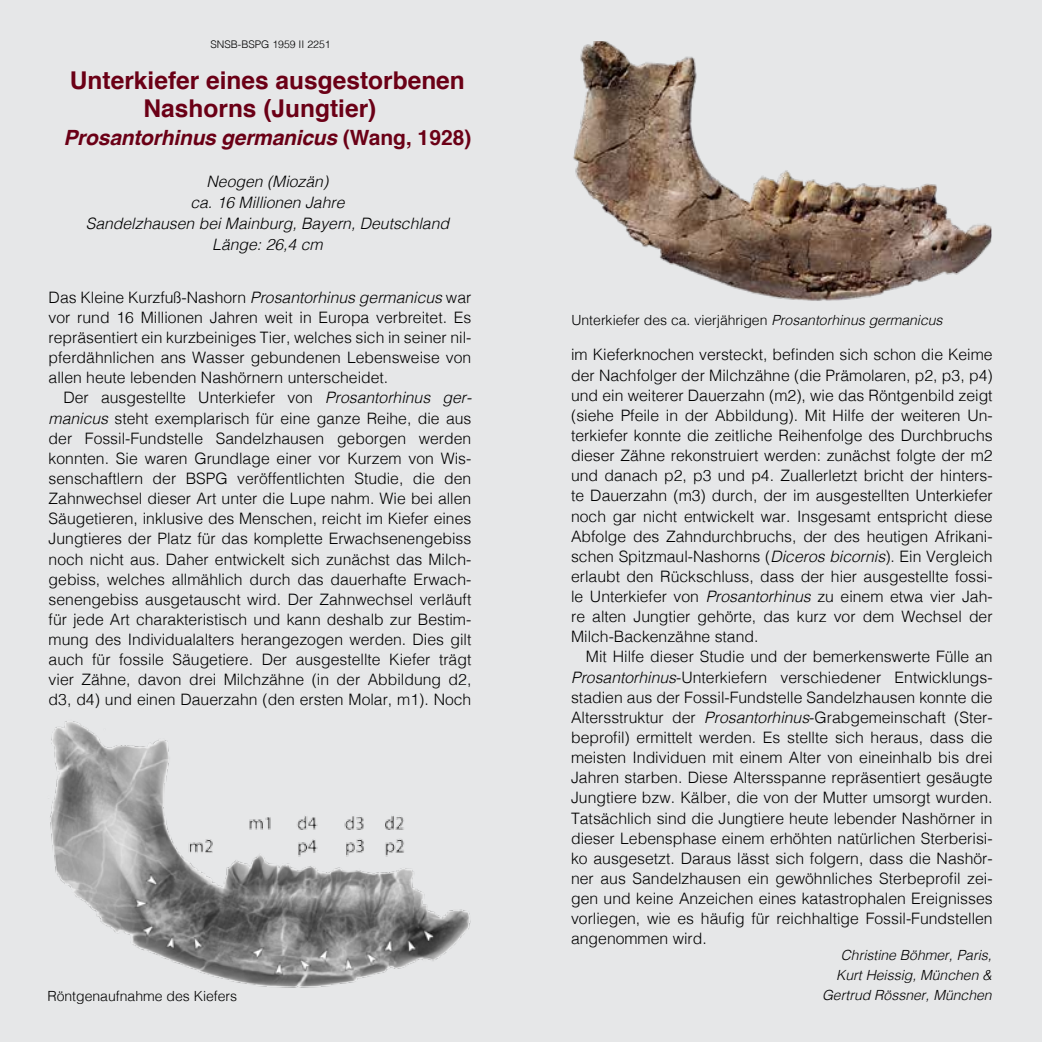
<style>
.page{position:relative;width:1042px;height:1042px;background:#fff}
.page>*{position:absolute;margin:0;border:0;box-sizing:border-box;transform-origin:0 0}
.t1{font:700 24.5px/28px "Helvetica";color:#6b0016}
.t2{font:italic 700 21px "Helvetica";letter-spacing:-.01em;color:#6b0016}
.t3{font:300 15.75px/20.1px "Helvetica";color:#000;text-align:justify}
.t4{font:italic 300 15.75px/21px "Helvetica";color:#000;text-align:center}
.t5{font:300 14px "Helvetica";color:#000}
.t6{font:italic 300 14px/20.1px "Helvetica";color:#000;text-align:center}
.t7{font:300 10.5px "Helvetica";color:#000}
.s1{font-style:normal}
.s2{font-style:italic}
</style>
<div class="page">
<div style="left:521px;top:0;width:521px;height:1042px;background:#e6e7e8"></div>
<div style="left:0;top:0;width:521px;height:1042px;background:#e6e7e8"></div>
<img style="left:573px;top:42px;width:417px;height:259px">
<img style="left:50px;top:721px;width:421px;height:267px">
<p class="t7" style="left:210px;top:35px;width:122px">SNSB-BSPG 1959 II 2251</p>
<h1 class="t1" style="left:144px;top:67px;width:323px;text-indent:-74px">Unterkiefer eines ausgestorbenen<br>Nashorns (Jungtier)</h1>
<h2 class="t2" style="left:63px;top:120px;width:409px">Prosantorhinus germanicus <span class="s1">(Wang, 1928)</span></h2>
<p class="t4" style="left:86px;top:170px;width:365px">Neogen (Miozän)<br>ca. 16 Millionen Jahre<br>Sandelzhausen bei Mainburg, Bayern, Deutschland<br>Länge: 26,4 cm</p>
<p class="t3" style="left:49px;top:286px;width:424px">Das Kleine Kurzfuß-Nashorn <span class="s2">Prosantorhinus germanicus</span> war vor rund 16 Millionen Jahren weit in Europa verbreitet. Es repräsentiert ein kurzbeiniges Tier, welches sich in seiner nil&shy;pferdähnlichen ans Wasser gebundenen Lebensweise von allen heute lebenden Nashörnern unterscheidet.</p>
<p class="t3" style="left:49px;top:387px;width:425px;text-indent:15px">Der ausgestellte Unterkiefer von <span class="s2">Prosantorhinus ger&shy;manicus</span> steht exemplarisch für eine ganze Reihe, die aus der Fossil-Fundstelle Sandelzhausen geborgen werden konnten. Sie waren Grundlage einer vor Kurzem von Wis&shy;senschaftlern der BSPG veröffentlichten Studie, die den Zahnwechsel dieser Art unter die Lupe nahm. Wie bei allen Säugetieren, inklusive des Menschen, reicht im Kiefer eines Jungtieres der Platz für das komplette Erwachsenengebiss noch nicht aus. Daher entwickelt sich zunächst das Milch&shy;gebiss, welches allmählich durch das dauerhafte Erwach&shy;senengebiss ausgetauscht wird. Der Zahnwechsel verläuft für jede Art charakteristisch und kann deshalb zur Bestim&shy;mung des Individualalters herangezogen werden. Dies gilt auch für fossile Säugetiere. Der ausgestellte Kiefer trägt vier Zähne, davon drei Milchzähne (in der Abbildung d2, d3, d4) und einen Dauerzahn (den ersten Molar, m1). Noch</p>
<p class="t5" style="left:571px;top:308px;width:373px">Unterkiefer des ca. vierjährigen <span class="s2">Prosantorhinus germanicus</span></p>
<p class="t3" style="left:571px;top:344px;width:423px">im Kieferknochen versteckt, befinden sich schon die Keime der Nachfolger der Milchzähne (die Prämolaren, p2, p3, p4) und ein weiterer Dauerzahn (m2), wie das Röntgenbild zeigt (siehe Pfeile in der Abbildung). Mit Hilfe der weiteren Un&shy;terkiefer konnte die zeitliche Reihenfolge des Durchbruchs dieser Zähne rekonstruiert werden: zunächst folgte der m2 und danach p2, p3 und p4. Zuallerletzt bricht der hinters&shy;te Dauerzahn (m3) durch, der im ausgestellten Unterkiefer noch gar nicht entwickelt war. Insgesamt entspricht diese Abfolge des Zahndurchbruchs, der des heutigen Afrikani&shy;schen Spitzmaul-Nashorns (<span class="s2">Diceros bicornis</span>). Ein Vergleich erlaubt den Rückschluss, dass der hier ausgestellte fossi&shy;le Unterkiefer von <span class="s2">Prosantorhinus</span> zu einem etwa vier Jah&shy;re alten Jungtier gehörte, das kurz vor dem Wechsel der Milch-Backenzähne stand.</p>
<p class="t3" style="left:571px;top:646px;width:423px;text-indent:15px">Mit Hilfe dieser Studie und der bemerkenswerte Fülle an <span class="s2">Prosantorhinus</span>-Unterkiefern verschiedener Entwicklungs&shy;stadien aus der Fossil-Fundstelle Sandelzhausen konnte die Altersstruktur der <span class="s2">Prosantorhinus</span>-Grabgemeinschaft (Ster&shy;beprofil) ermittelt werden. Es stellte sich heraus, dass die meisten Individuen mit einem Alter von eineinhalb bis drei Jahren starben. Diese Altersspanne repräsentiert gesäugte Jungtiere bzw. Kälber, die von der Mutter umsorgt wurden.<br>Tatsächlich sind die Jungtiere heute lebender Nashörner in dieser Lebensphase einem erhöhten natürlichen Sterberisi&shy;ko ausgesetzt. Daraus lässt sich folgern, dass die Nashör&shy;ner aus Sandelzhausen ein gewöhnliches Sterbeprofil zei&shy;gen und keine Anzeichen eines katastrophalen Ereignisses vorliegen, wie es häufig für reichhaltige Fossil-Fundstellen angenommen wird.</p>
<p class="t6" style="left:836px;top:943px;width:157px">Christine Böhmer, Paris,<br>Kurt Heissig, München &amp;</p>
<p class="t5" style="left:47px;top:984px;width:191px">Röntgenaufnahme des Kiefers</p>
<p class="t6" style="left:822px;top:984px;width:171px">Gertrud Rössner, München</p>
</div>
